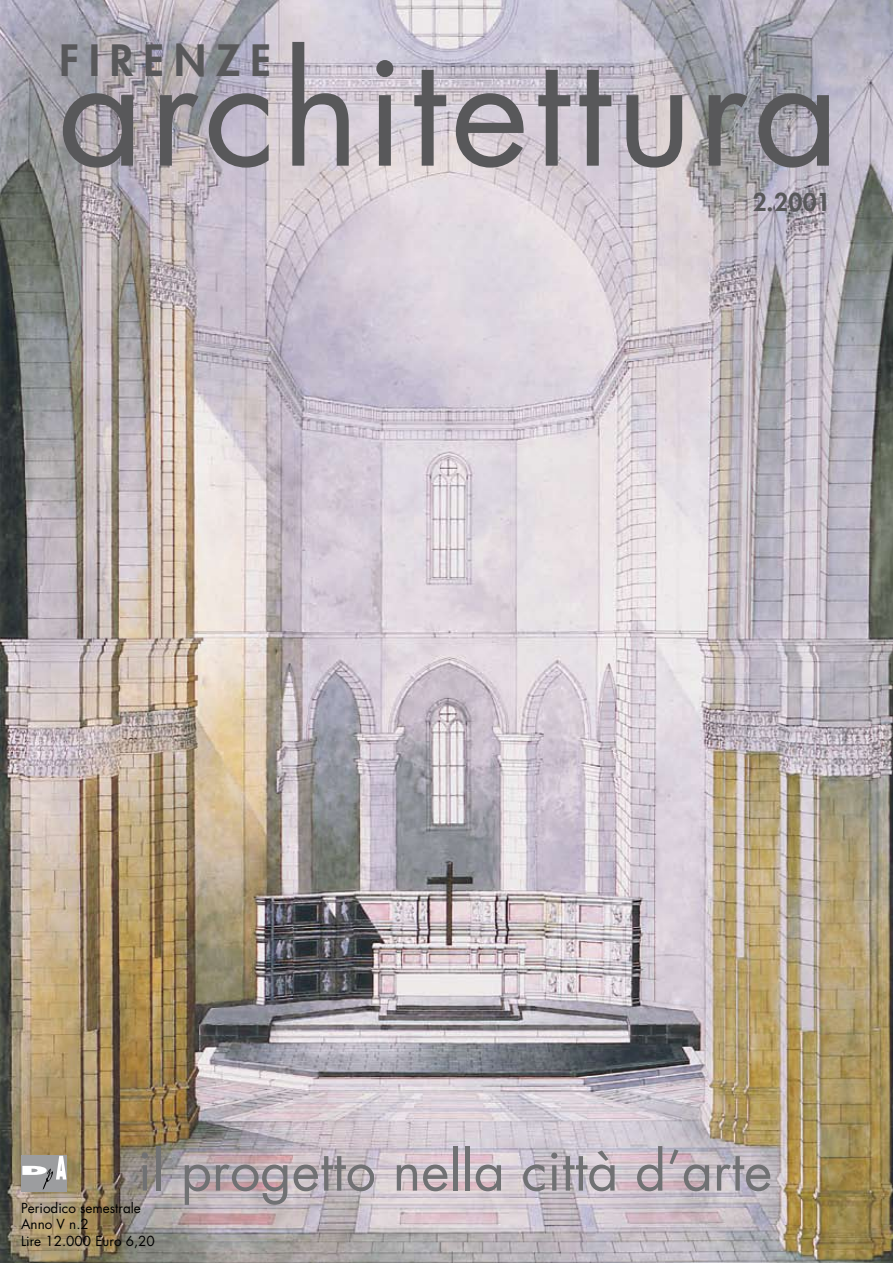
<style>
.page{position:relative;width:893px;height:1263px;background:#fff}
.page>*{position:absolute;margin:0;border:0;box-sizing:border-box;transform-origin:0 0}
.t1{font:150px "Futura";letter-spacing:.035em;color:#58585a}
.t2{font:54px "Futura";color:#707173}
.t3{font:800 42px "Futura";letter-spacing:.24em;color:#58585a}
.t4{font:800 24px "Futura";color:#58585a}
.t5{font:13.5px/16.2px "Futura";color:#000}
</style>
<div class="page">
<img style="left:0;top:0;width:893px;height:1263px">
<div style="left:22px;top:1155px;width:45px;height:36px;background:#9c9d9f"></div>
<svg style="left:22px;top:1156px;width:44px;height:34px"></svg>
<h1 class="t1" style="left:57px;top:7px;width:784px">architettura</h1>
<h3 class="t3" style="left:60px;top:32px;width:213px">FIRENZE</h3>
<h3 class="t4" style="left:753px;top:186px;width:79px">2.2001</h3>
<h2 class="t2" style="left:138px;top:1133px;width:636px">il progetto nella città d’arte</h2>
<p class="t5" style="left:21px;top:1200px;width:135px">Periodico semestrale<br>Anno V n.2<br>Lire 12.000 Euro 6,20</p>
</div>
